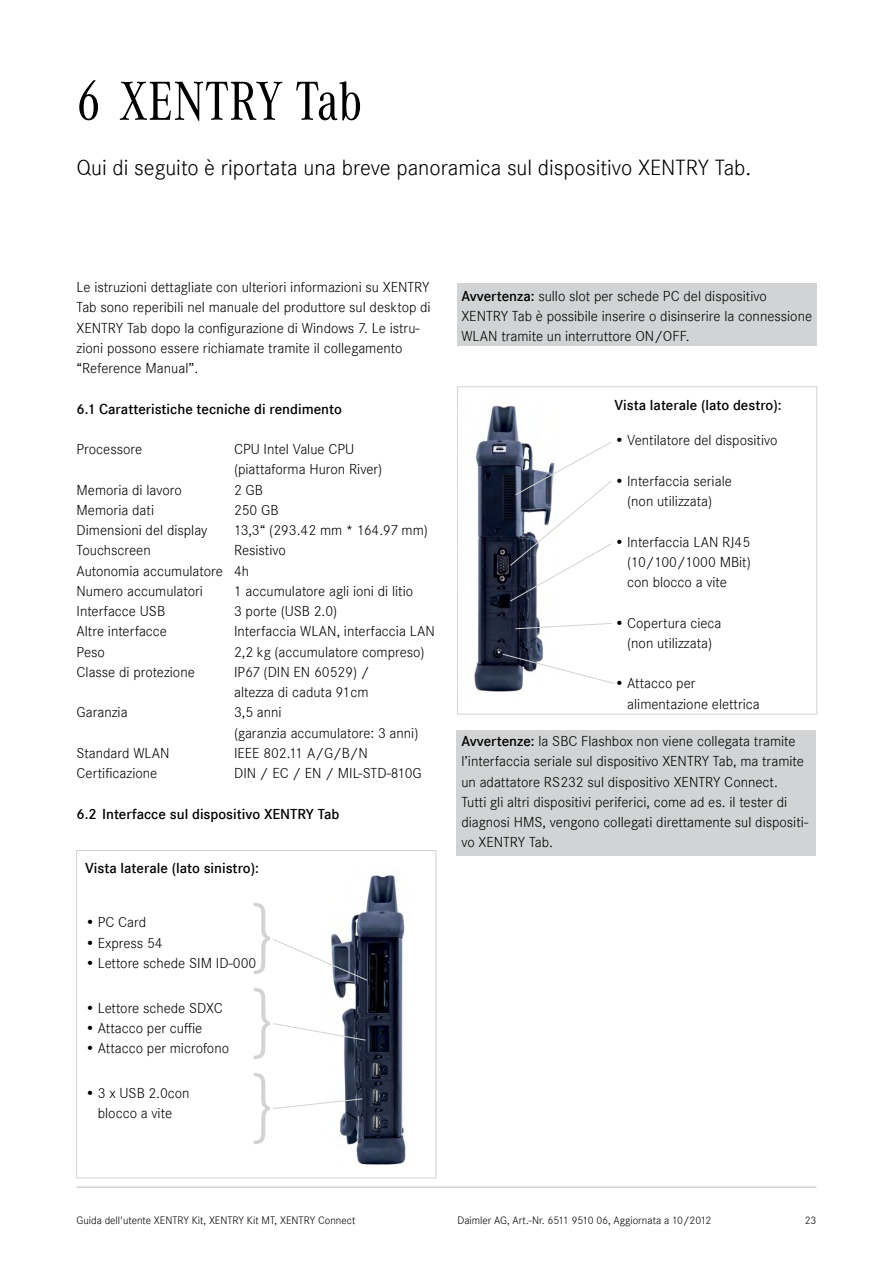
<style>
.page{position:relative;width:893px;height:1263px;background:#fff}
.page>*{position:absolute;margin:0;border:0;box-sizing:border-box;transform-origin:0 0}
.t1{font:81.75px/85.1px "Corporate S Ligh";color:#d1d3d4;text-align:justify}
.t2{font:57px "Corporate A Con";color:#000}
.t3{font:22.8px "Corporate S Ligh";color:#000}
.t4{font:15px/20.2px "Corporate S Ligh";color:#000}
.t5{font:600 15px "Corporate S";color:#000}
.t6{font:11.25px "Corporate S Ligh";color:#000}
.s1{font-family:"Corporate S";font-weight:600}
</style>
<div class="page">
<hr style="left:77px;top:1186px;width:739px;height:2px;background:#d1d3d4">
<div style="left:457px;top:730px;width:359px;height:125px;background:#d1d3d4"></div>
<div style="left:457px;top:283px;width:359px;height:62px;background:#d1d3d4"></div>
<img style="left:331px;top:875px;width:75px;height:290px">
<div style="left:76px;top:850px;width:360px;height:328px;border:1px solid #d1d3d4"></div>
<svg style="left:273px;top:938px;width:95px;height:43px"></svg>
<svg style="left:273px;top:1023px;width:94px;height:18px"></svg>
<svg style="left:273px;top:1098px;width:90px;height:11px"></svg>
<img style="left:474px;top:405px;width:70px;height:287px">
<div style="left:457px;top:386px;width:360px;height:328px;border:1px solid #d1d3d4"></div>
<svg style="left:509px;top:441px;width:103px;height:161px"></svg>
<svg style="left:515px;top:623px;width:97px;height:6px"></svg>
<svg style="left:502px;top:653px;width:113px;height:31px"></svg>
<h2 class="t2" style="left:77px;top:70px;width:287px">6 XENTRY Tab</h2>
<h3 class="t3" style="left:77px;top:154px;width:676px">Qui di seguito è riportata una breve panoramica sul dispositivo XENTRY Tab.</h3>
<p class="t4" style="left:77px;top:277px;width:356px">Le istruzioni dettagliate con ulteriori informazioni su XENTRY Tab sono reperibili nel manuale del produttore sul desktop di XENTRY Tab dopo la configurazione di Windows 7. Le istru&shy;zioni possono essere richiamate tramite il collegamento “Reference Manual”.</p>
<p class="t5" style="left:77px;top:400px;width:267px">6.1 Caratteristiche tecniche di rendimento</p>
<p class="t4" style="left:77px;top:439px;width:67px">Processore</p>
<p class="t4" style="left:234px;top:439px;width:150px">CPU Intel Value CPU (piattaforma Huron River)</p>
<p class="t4" style="left:77px;top:480px;width:107px">Memoria di lavoro</p>
<p class="t4" style="left:234px;top:480px;width:30px">2 GB</p>
<p class="t4" style="left:77px;top:500px;width:79px">Memoria dati</p>
<p class="t4" style="left:234px;top:500px;width:46px">250 GB</p>
<p class="t4" style="left:77px;top:520px;width:132px">Dimensioni del display</p>
<p class="t4" style="left:234px;top:520px;width:195px">13,3“ (293.42 mm * 164.97 mm)</p>
<p class="t4" style="left:77px;top:540px;width:76px">Touchscreen</p>
<p class="t4" style="left:77px;top:540px;width:211px;text-indent:158px">Resistivo<br>Autonomia accumulatore 4h<br>Numero accumulatori</p>
<p class="t4" style="left:234px;top:581px;width:181px">1 accumulatore agli ioni di litio</p>
<p class="t4" style="left:77px;top:601px;width:90px">Interfacce USB</p>
<p class="t4" style="left:234px;top:601px;width:105px">3 porte (USB 2.0)</p>
<p class="t4" style="left:77px;top:621px;width:92px">Altre interfacce</p>
<p class="t4" style="left:234px;top:621px;width:202px">Interfaccia WLAN, interfaccia LAN</p>
<p class="t4" style="left:77px;top:642px;width:30px">Peso</p>
<p class="t4" style="left:234px;top:642px;width:192px">2,2 kg (accumulatore compreso)</p>
<p class="t4" style="left:77px;top:662px;width:120px">Classe di protezione</p>
<p class="t4" style="left:234px;top:662px;width:137px">IP67 (DIN EN 60529) / altezza di caduta 91cm</p>
<p class="t4" style="left:77px;top:702px;width:53px">Garanzia</p>
<p class="t4" style="left:234px;top:702px;width:186px">3,5 anni<br>(garanzia accumulatore: 3 anni)</p>
<p class="t4" style="left:77px;top:743px;width:95px">Standard WLAN</p>
<p class="t4" style="left:234px;top:743px;width:135px">IEEE 802.11 A/G/B/N</p>
<p class="t4" style="left:77px;top:763px;width:82px">Certificazione</p>
<p class="t4" style="left:234px;top:763px;width:189px">DIN / EC / EN / MIL-STD-810G</p>
<p class="t5" style="left:77px;top:805px;width:264px">6.2 Interfacce sul dispositivo XENTRY Tab</p>
<p class="t5" style="left:85px;top:860px;width:175px">Vista laterale (lato sinistro):</p>
<h1 class="t1" style="left:252px;top:889px;width:24px">} } }</h1>
<p class="t4" style="left:85px;top:912px;width:63px">• PC Card</p>
<p class="t4" style="left:85px;top:933px;width:79px">• Express 54</p>
<p class="t4" style="left:85px;top:953px;width:173px">• Lettore schede SIM ID-000</p>
<p class="t4" style="left:85px;top:997px;width:139px">• Lettore schede SDXC</p>
<p class="t4" style="left:85px;top:1018px;width:119px">• Attacco per cuffie</p>
<p class="t4" style="left:85px;top:1038px;width:146px">• Attacco per microfono</p>
<p class="t4" style="left:85px;top:1082px;width:106px;text-align:center">• 3 x USB 2.0con blocco a vite</p>
<p class="t4" style="left:461px;top:286px;width:352px"><span class="s1">Avvertenza:</span> sullo slot per schede PC del dispositivo<br>XENTRY Tab è possibile inserire o disinserire la connessione<br>WLAN tramite un interruttore ON/OFF.</p>
<p class="t5" style="left:614px;top:397px;width:169px">Vista laterale (lato destro):</p>
<p class="t4" style="left:614px;top:430px;width:165px">• Ventilatore del dispositivo</p>
<p class="t4" style="left:614px;top:471px;width:119px;text-align:center">• Interfaccia seriale (non utilizzata)</p>
<p class="t4" style="left:627px;top:532px;width:125px;text-align:justify;text-indent:-13px">• Interfaccia LAN RJ45 (10/100/1000 MBit) con blocco a vite</p>
<p class="t4" style="left:614px;top:613px;width:109px;text-align:center">• Copertura cieca (non utilizzata)</p>
<p class="t4" style="left:627px;top:673px;width:134px;text-indent:-13px">• Attacco per alimentazione elettrica</p>
<p class="t4" style="left:461px;top:731px;width:348px"><span class="s1">Avvertenze:</span> la SBC Flashbox non viene collegata tramite l’interfaccia seriale sul dispositivo XENTRY Tab, ma tramite un adattatore RS232 sul dispositivo XENTRY Connect.<br>Tutti gli altri dispositivi periferici, come ad es. il tester di diagnosi HMS, vengono collegati direttamente sul dispositi&shy;vo XENTRY Tab.</p>
<p class="t6" style="left:77px;top:1214px;width:280px">Guida dell'utente XENTRY Kit, XENTRY Kit MT, XENTRY Connect</p>
<p class="t6" style="left:457px;top:1214px;width:256px">Daimler AG, Art.-Nr. 6511 9510 06, Aggiornata a 10/2012</p>
<p class="t6" style="left:805px;top:1214px;width:13px">23</p>
</div>
